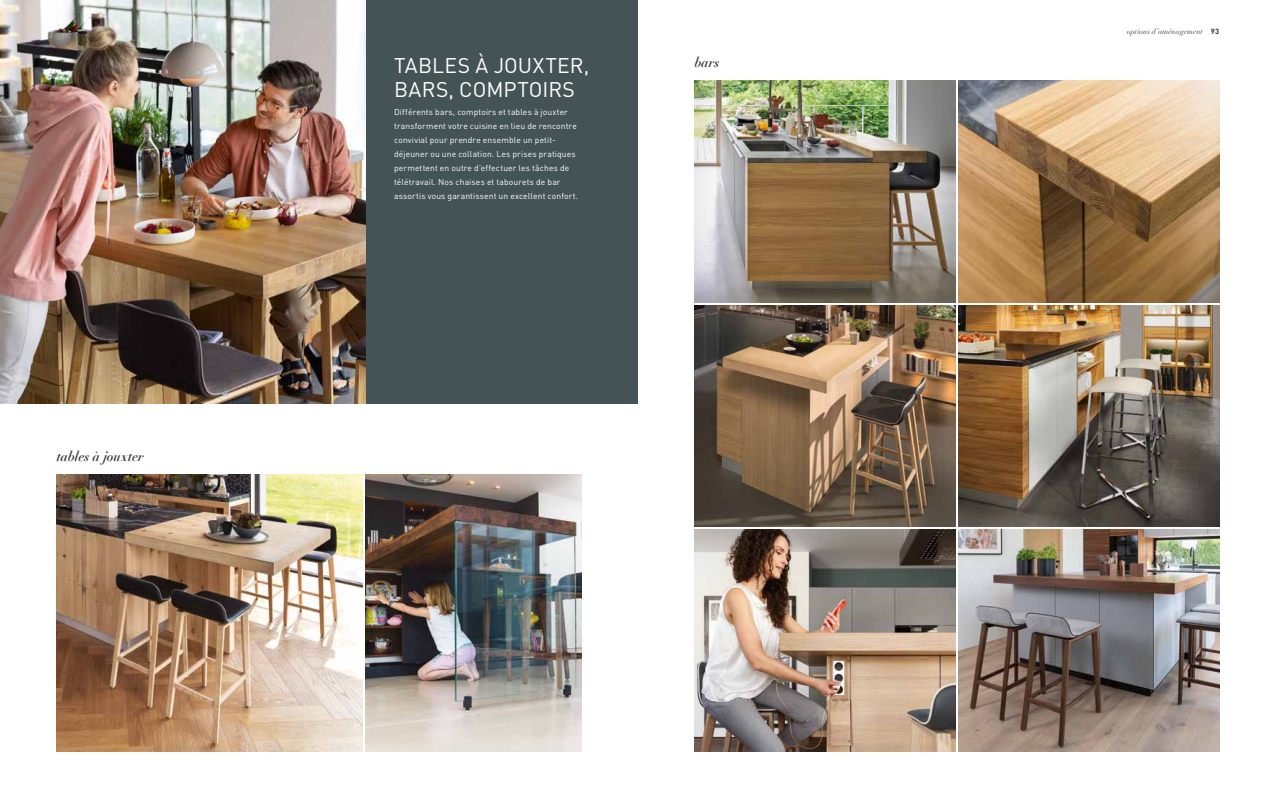
<style>
.page{position:relative;width:1276px;height:808px;background:#fff}
.page>*{position:absolute;margin:0;border:0;box-sizing:border-box;transform-origin:0 0}
.t1{font:21px/24.5px "Team 7 DIN Pro";letter-spacing:.01em;color:#fff}
.t2{font:italic 700 13.5px "Didotfor TEAM Sieben";letter-spacing:-.01em;color:#3b3b3a}
.t3{font:8.5px/14px "Team 7 DIN Pro";letter-spacing:.015em;color:#fff}
.t4{font:italic 7.5px "Didotfor TEAM Sieben";letter-spacing:.015em;color:#3b3b3a}
.s1{font-family:"Team 7 DIN Pro";font-weight:700;font-style:normal}
</style>
<div class="page">
<img style="left:958px;top:81px;width:261px;height:221px">
<img style="left:958px;top:530px;width:261px;height:221px">
<div style="left:366px;top:0;width:272px;height:404px;background:#445356"></div>
<img style="left:694px;top:530px;width:261px;height:221px">
<img style="left:694px;top:305px;width:261px;height:222px">
<img style="left:958px;top:305px;width:261px;height:222px">
<img style="left:57px;top:475px;width:306px;height:276px">
<img style="left:366px;top:475px;width:215px;height:276px">
<img style="left:754px;top:81px;width:201px;height:221px">
<img style="left:694px;top:81px;width:60px;height:221px">
<img style="left:0;top:0;width:366px;height:404px">
<h2 class="t2" style="left:57px;top:447px;width:89px">tables à jouxter</h2>
<h1 class="t1" style="left:394px;top:52px;width:197px">TABLES À JOUXTER,<br>BARS, COMPTOIRS</h1>
<p class="t3" style="left:394px;top:105px;width:185px">Différents bars, comptoirs et tables à jouxter transforment votre cuisine en lieu de rencontre convivial pour prendre ensemble un petit&shy;déjeuner ou une collation. Les prises pratiques permettent en outre d’effectuer les tâches de télétravail. Nos chaises et tabourets de bar assortis vous garantissent un excellent confort.</p>
<h2 class="t2" style="left:694px;top:53px;width:26px">bars</h2>
<p class="t4" style="left:1127px;top:27px;width:94px">options d’aménagement <span class="s1">93</span></p>
</div>
